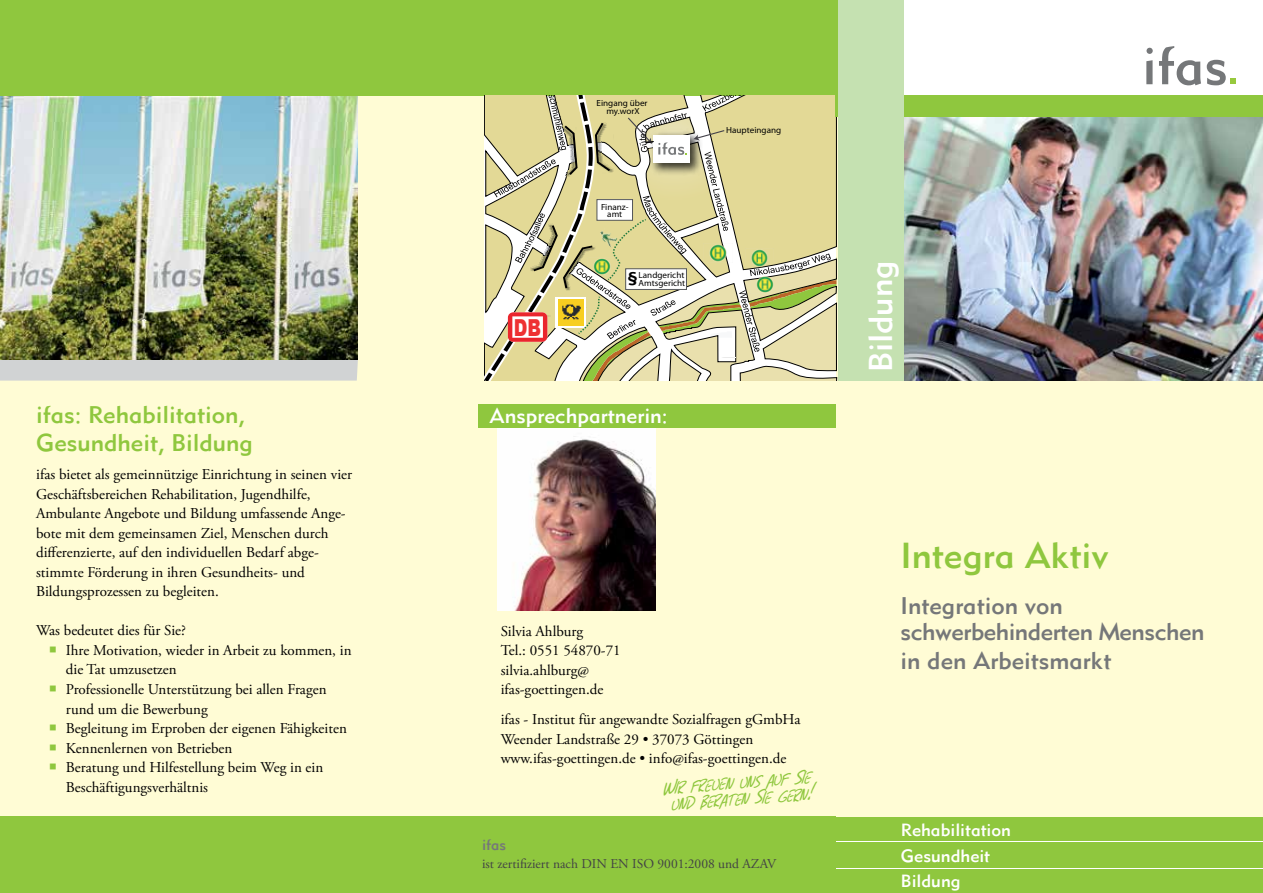
<style>
.page{position:relative;width:1263px;height:893px;background:#fff}
.page>*{position:absolute;margin:0;border:0;box-sizing:border-box;transform-origin:0 0}
.t1{font:36px "Metromedium 2 Com";color:#8fc73e}
.t2{font:33px "Metromedium 2 Com";color:#fff}
.t3{font:24px/25.5px "Metromedium 2 Com";letter-spacing:-.02em;color:#757779}
.t4{font:24px/28.8px "Metromedium 2 Com";color:#8fc73e}
.t5{font:24px "Metromedium 2 Com";color:#757779}
.t6{font:900 23.4px "Arial";color:#ee3132;scale:.75 1}
.t7{font:italic 22.5px/16.5px "SF Grunge Sans SC";color:#8fc73e;text-align:center}
.t8{font:21px "Metromedium 2 Com";color:#fff}
.t9{font:17.55px/25.3px "Metromedium 2 Com";color:#fff}
.t10{font:15px/19.5px "Adobe Garamond Pro";color:#000}
.t11{font:15px "Metromedium 2 Com";color:#757779}
.t12{font:13.5px "Adobe Garamond Pro";color:#434345}
.t13{font:8.85px/7.4px "Myriad Pro";color:#000;text-align:center}
.s1{font-weight:700;font-size:17.7px}
</style>
<div class="page">
<div style="left:0;top:95px;width:1263px;height:727px;background:#fffcd5"></div>
<div style="left:0;top:817px;width:836px;height:76px;background:#8fc73e"></div>
<div style="left:0;top:0;width:845px;height:96px;background:#8fc73e"></div>
<img style="left:903px;top:117px;width:360px;height:264px">
<svg style="left:485px;top:96px;width:352px;height:285px"></svg>
<svg style="left:1159px;top:46px;width:42px;height:39px"></svg>
<svg style="left:1146px;top:48px;width:7px;height:6px"></svg>
<svg style="left:1146px;top:60px;width:6px;height:24px"></svg>
<svg style="left:1207px;top:60px;width:28px;height:25px"></svg>
<svg style="left:0;top:359px;width:358px;height:22px"></svg>
<div style="left:836px;top:842px;width:427px;height:26px;background:#8fc73e"></div>
<div style="left:836px;top:869px;width:427px;height:24px;background:#8fc73e"></div>
<div style="left:836px;top:817px;width:427px;height:23px;background:#8fc73e"></div>
<img style="left:0;top:97px;width:358px;height:262px">
<div style="left:836px;top:96px;width:427px;height:21px;background:#8fc73e"></div>
<img style="left:497px;top:428px;width:158px;height:182px">
<div style="left:479px;top:404px;width:357px;height:24px;background:#8fc73e"></div>
<div style="left:838px;top:0;width:65px;height:381px;background:#c5e1b1"></div>
<h3 class="t4" style="left:36px;top:400px;width:218px">ifas: Rehabilitation,<br>Gesundheit, Bildung</h3>
<p class="t10" style="left:36px;top:465px;width:317px">ifas bietet als gemeinnützige Einrichtung in seinen vier Geschäftsbereichen Rehabilitation, Jugendhilfe, Ambulante Angebote und Bildung umfassende Ange&shy;bote mit dem gemeinsamen Ziel, Menschen durch differenzierte, auf den individuellen Bedarf abge&shy;stimmte Förderung in ihren Gesundheits- und Bildungsprozessen zu begleiten.</p>
<p class="t10" style="left:66px;top:621px;width:287px;text-indent:-30px">Was bedeutet dies für Sie?<br>Ihre Motivation, wieder in Arbeit zu kommen, in die Tat umzusetzen<br>Professionelle Unterstützung bei allen Fragen rund um die Bewerbung<br>Begleitung im Erproben der eigenen Fähigkeiten Kennenlernen von Betrieben<br>Beratung und Hilfestellung beim Weg in ein Beschäftigungsverhältnis</p>
<p class="t13" style="left:597px;top:100px;width:53px">Eingang über my.worX</p>
<p class="t13" style="left:601px;top:203px;width:29px">Finanz&shy;amt</p>
<h3 class="t6" style="left:514px;top:310px;width:38px">DB</h3>
<p class="t13" style="left:627px;top:271px;width:59px;text-align:right"><span class="s1">§</span>Landgericht<br>Amtsgericht</p>
<h3 class="t8" style="left:490px;top:402px;width:180px">Ansprechpartnerin:</h3>
<p class="t13" style="left:726px;top:126px;width:56px">Haupteingang</p>
<p class="t10" style="left:501px;top:622px;width:122px">Silvia Ahlburg<br>Tel.: 0551 54870-71 silvia.ahlburg@ ifas-goettingen.de</p>
<p class="t10" style="left:501px;top:710px;width:301px">ifas - Institut für angewandte Sozialfragen gGmbHa<br>Weender Landstraße 29 • 37073 Göttingen www.ifas-goettingen.de • info@ifas-goettingen.de</p>
<h3 class="t7" style="left:661px;top:778px;width:152px;rotate:-4deg">Wir freuen uns auf Sie und beraten Sie gern!</h3>
<p class="t11" style="left:482px;top:836px;width:26px">ifas</p>
<p class="t12" style="left:482px;top:856px;width:296px">ist zertifiziert nach DIN EN ISO 9001:2008 und AZAV</p>
<h2 class="t2" style="left:860px;top:372px;width:113px;rotate:-90deg">Bildung</h2>
<h1 class="t1" style="left:900px;top:533px;width:210px">Integra Aktiv</h1>
<h3 class="t3" style="left:900px;top:593px;width:305px">Integration von schwerbehinderten Menschen</h3>
<h3 class="t5" style="left:900px;top:645px;width:212px">in den Arbeitsmarkt</h3>
<p class="t9" style="left:901px;top:817px;width:112px">Rehabilitation<br>Gesundheit<br>Bildung</p>
</div>
